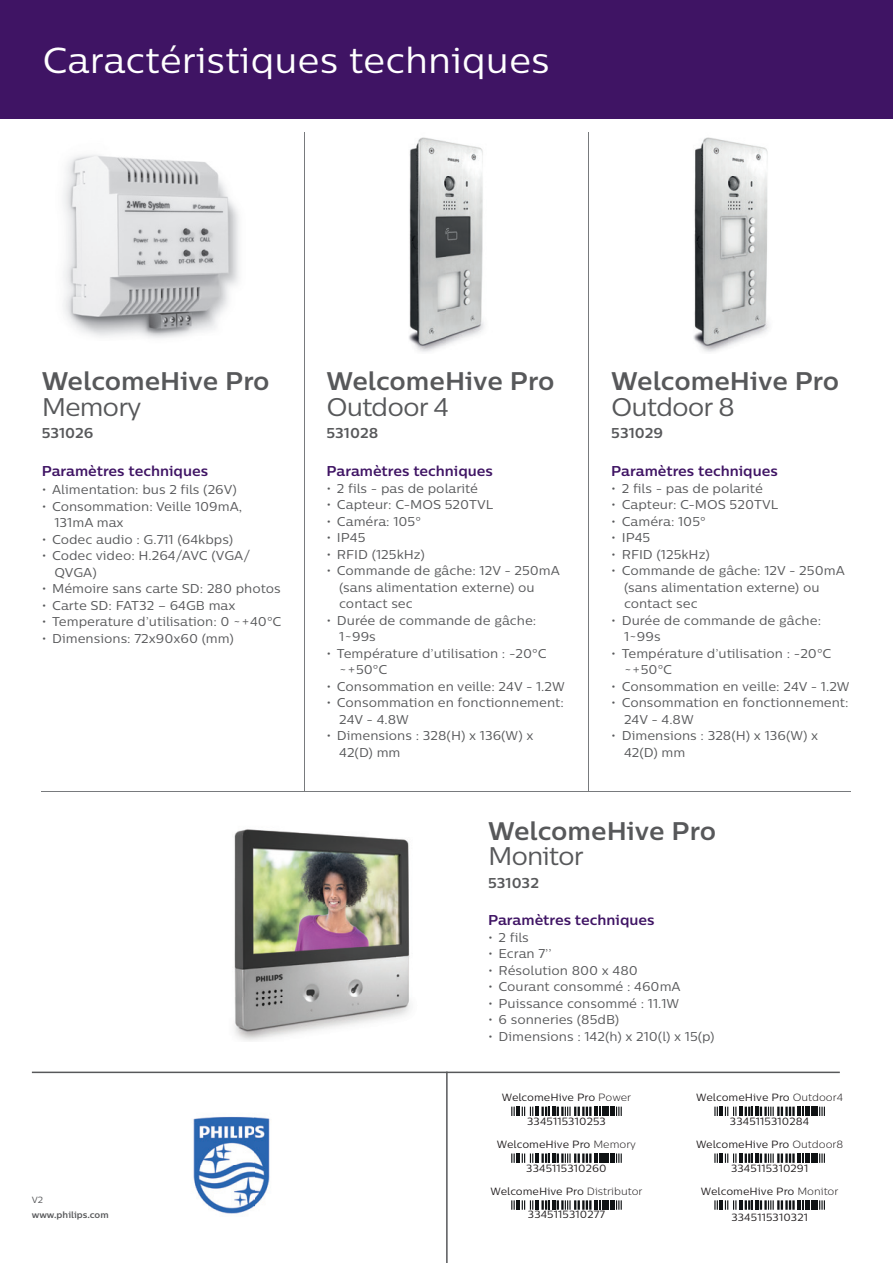
<style>
.page{position:relative;width:893px;height:1263px;background:#fff}
.page>*{position:absolute;margin:0;border:0;box-sizing:border-box;transform-origin:0 0}
.t1{font:36px "Centrale Sans";color:#fff}
.t2{font:700 25.5px "Centrale Sans";color:#57585a}
.t3{font:25.5px "Centrale Sans";letter-spacing:-.04em;color:#57585a}
.t4{font:700 14.25px "Centrale Sans";color:#3f1464}
.t5{font:700 14.25px "Centrale Sans";color:#57585a}
.t6{font:12.75px/16.5px "Centrale Sans";color:#57585a}
.t7{font:10.5px "Centrale Sans";letter-spacing:.005em;color:#231f20}
.t8{font:700 9px "Centrale Sans";color:#57585a}
.t9{font:9px "Centrale Sans";color:#57585a}
.s1{font-weight:300}
</style>
<div class="page">
<div style="left:0;top:0;width:893px;height:118px;background:#3f1464"></div>
<hr style="left:32px;top:1071px;width:808px;height:2px;background:#57585a">
<img style="left:193px;top:1116px;width:77px;height:98px">
<img style="left:63px;top:155px;width:176px;height:183px">
<img style="left:409px;top:137px;width:75px;height:215px">
<img style="left:693px;top:137px;width:76px;height:215px">
<img style="left:234px;top:829px;width:176px;height:212px">
<hr style="left:42px;top:791px;width:809px;height:1px;background:#787a7d">
<hr style="left:304px;top:132px;width:1px;height:659px;background:#787a7d">
<hr style="left:446px;top:1071px;width:2px;height:192px;background:#57585a">
<hr style="left:588px;top:132px;width:1px;height:659px;background:#787a7d">
<svg style="left:616px;top:1106px;width:6px;height:10px"></svg>
<div style="left:610px;top:1106px;width:5px;height:10px;background:#101315"></div>
<div style="left:602px;top:1106px;width:5px;height:10px;background:#101315"></div>
<svg style="left:511px;top:1106px;width:90px;height:10px"></svg>
<svg style="left:819px;top:1106px;width:6px;height:10px"></svg>
<div style="left:813px;top:1106px;width:5px;height:10px;background:#101315"></div>
<div style="left:805px;top:1106px;width:5px;height:10px;background:#101315"></div>
<svg style="left:760px;top:1106px;width:44px;height:10px"></svg>
<hr style="left:755px;top:1106px;width:4px;height:10px;background:#101315">
<svg style="left:714px;top:1106px;width:39px;height:10px"></svg>
<svg style="left:616px;top:1153px;width:6px;height:10px"></svg>
<div style="left:610px;top:1153px;width:5px;height:10px;background:#101315"></div>
<div style="left:602px;top:1153px;width:5px;height:10px;background:#101315"></div>
<hr style="left:600px;top:1153px;width:4px;height:10px;background:#101315">
<svg style="left:511px;top:1153px;width:86px;height:10px"></svg>
<svg style="left:819px;top:1153px;width:6px;height:10px"></svg>
<div style="left:813px;top:1153px;width:5px;height:10px;background:#101315"></div>
<div style="left:805px;top:1153px;width:5px;height:10px;background:#101315"></div>
<svg style="left:760px;top:1153px;width:44px;height:10px"></svg>
<hr style="left:755px;top:1153px;width:4px;height:10px;background:#101315">
<svg style="left:714px;top:1153px;width:39px;height:10px"></svg>
<svg style="left:616px;top:1200px;width:6px;height:10px"></svg>
<div style="left:610px;top:1200px;width:5px;height:10px;background:#101315"></div>
<div style="left:602px;top:1200px;width:5px;height:10px;background:#101315"></div>
<svg style="left:511px;top:1200px;width:90px;height:10px"></svg>
<svg style="left:819px;top:1200px;width:6px;height:10px"></svg>
<div style="left:813px;top:1200px;width:5px;height:10px;background:#101315"></div>
<div style="left:805px;top:1200px;width:5px;height:10px;background:#101315"></div>
<svg style="left:760px;top:1200px;width:44px;height:10px"></svg>
<hr style="left:755px;top:1200px;width:4px;height:10px;background:#101315">
<svg style="left:714px;top:1200px;width:39px;height:10px"></svg>
<h1 class="t1" style="left:43px;top:38px;width:509px">Caractéristiques techniques</h1>
<h2 class="t2" style="left:42px;top:365px;width:229px">WelcomeHive Pro</h2>
<h2 class="t3" style="left:42px;top:391px;width:102px">Memory</h2>
<p class="t5" style="left:42px;top:424px;width:53px">531026</p>
<p class="t4" style="left:42px;top:462px;width:168px">Paramètres techniques</p>
<p class="t6" style="left:42px;top:481px;width:197px">• Alimentation: bus 2 fils (26V)</p>
<p class="t6" style="left:54px;top:498px;width:189px;text-indent:-13px">• Consommation: Veille 109mA,<br>131mA max</p>
<p class="t6" style="left:42px;top:531px;width:193px">• Codec audio : G.711 (64kbps)</p>
<p class="t6" style="left:54px;top:547px;width:197px;text-indent:-13px">• Codec video: H.264/AVC (VGA/<br>QVGA)</p>
<p class="t6" style="left:42px;top:580px;width:241px">• Mémoire sans carte SD: 280 photos</p>
<p class="t6" style="left:42px;top:597px;width:195px">• Carte SD: FAT32 – 64GB max</p>
<p class="t6" style="left:42px;top:613px;width:241px">• Temperature d’utilisation: 0 ~+40°C</p>
<p class="t6" style="left:42px;top:630px;width:194px">• Dimensions: 72x90x60 (mm)</p>
<h2 class="t2" style="left:326px;top:365px;width:229px">WelcomeHive Pro</h2>
<h2 class="t3" style="left:326px;top:391px;width:124px">Outdoor 4</h2>
<p class="t5" style="left:326px;top:424px;width:53px">531028</p>
<p class="t4" style="left:326px;top:462px;width:168px">Paramètres techniques</p>
<p class="t6" style="left:326px;top:480px;width:153px">• 2 fils - pas de polarité</p>
<p class="t6" style="left:326px;top:496px;width:168px">• Capteur: C-MOS 520TVL</p>
<p class="t6" style="left:326px;top:513px;width:96px">• Caméra: 105°</p>
<p class="t6" style="left:326px;top:529px;width:41px">• IP45</p>
<p class="t6" style="left:326px;top:546px;width:100px">• RFID (125kHz)</p>
<p class="t6" style="left:339px;top:562px;width:222px;text-indent:-13px">• Commande de gâche: 12V - 250mA (sans alimentation externe) ou contact sec</p>
<p class="t6" style="left:339px;top:612px;width:199px;text-indent:-13px">• Durée de commande de gâche:<br>1~99s</p>
<p class="t6" style="left:339px;top:645px;width:209px;text-indent:-13px">• Température d’utilisation : -20°C ~+50°C</p>
<p class="t6" style="left:326px;top:678px;width:240px">• Consommation en veille: 24V - 1.2W</p>
<p class="t6" style="left:339px;top:694px;width:226px;text-indent:-13px">• Consommation en fonctionnement:<br>24V - 4.8W</p>
<p class="t6" style="left:339px;top:727px;width:196px;text-indent:-13px">• Dimensions : 328(H) x 136(W) x<br>42(D) mm</p>
<h2 class="t2" style="left:611px;top:365px;width:229px">WelcomeHive Pro</h2>
<h2 class="t3" style="left:611px;top:391px;width:125px">Outdoor 8</h2>
<p class="t5" style="left:611px;top:424px;width:53px">531029</p>
<p class="t4" style="left:611px;top:462px;width:168px">Paramètres techniques</p>
<p class="t6" style="left:611px;top:480px;width:153px">• 2 fils - pas de polarité</p>
<p class="t6" style="left:611px;top:496px;width:168px">• Capteur: C-MOS 520TVL</p>
<p class="t6" style="left:611px;top:513px;width:96px">• Caméra: 105°</p>
<p class="t6" style="left:611px;top:529px;width:41px">• IP45</p>
<p class="t6" style="left:611px;top:546px;width:100px">• RFID (125kHz)</p>
<p class="t6" style="left:624px;top:562px;width:222px;text-indent:-13px">• Commande de gâche: 12V - 250mA (sans alimentation externe) ou contact sec</p>
<p class="t6" style="left:624px;top:612px;width:199px;text-indent:-13px">• Durée de commande de gâche:<br>1~99s</p>
<p class="t6" style="left:624px;top:645px;width:209px;text-indent:-13px">• Température d’utilisation : -20°C ~+50°C</p>
<p class="t6" style="left:611px;top:678px;width:240px">• Consommation en veille: 24V - 1.2W</p>
<p class="t6" style="left:624px;top:694px;width:226px;text-indent:-13px">• Consommation en fonctionnement:<br>24V - 4.8W</p>
<p class="t6" style="left:624px;top:727px;width:196px;text-indent:-13px">• Dimensions : 328(H) x 136(W) x<br>42(D) mm</p>
<h2 class="t2" style="left:488px;top:814px;width:229px">WelcomeHive Pro</h2>
<h2 class="t3" style="left:488px;top:840px;width:97px">Monitor</h2>
<p class="t5" style="left:488px;top:874px;width:53px">531032</p>
<p class="t4" style="left:488px;top:911px;width:168px">Paramètres techniques</p>
<p class="t6" style="left:488px;top:929px;width:42px">• 2 fils</p>
<p class="t6" style="left:488px;top:945px;width:65px">• Ecran 7’’</p>
<p class="t6" style="left:488px;top:962px;width:151px">• Résolution 800 x 480</p>
<p class="t6" style="left:488px;top:978px;width:194px">• Courant consommé : 460mA</p>
<p class="t6" style="left:488px;top:995px;width:193px">• Puissance consommé : 11.1W</p>
<p class="t6" style="left:488px;top:1011px;width:133px">• 6 sonneries (85dB)</p>
<p class="t6" style="left:488px;top:1028px;width:228px">• Dimensions : 142(h) x 210(l) x 15(p)</p>
<p class="t9" style="left:32px;top:1194px;width:13px">V2</p>
<p class="t8" style="left:32px;top:1209px;width:78px">www.philips.com</p>
<p class="t7" style="left:502px;top:1091px;width:131px">WelcomeHive Pro <span class="s1">Power</span></p>
<p class="t7" style="left:527px;top:1114px;width:80px">3345115310253</p>
<p class="t7" style="left:696px;top:1091px;width:148px">WelcomeHive Pro <span class="s1">Outdoor4</span></p>
<p class="t7" style="left:730px;top:1114px;width:81px">3345115310284</p>
<p class="t7" style="left:497px;top:1138px;width:141px">WelcomeHive Pro <span class="s1">Memory</span></p>
<p class="t7" style="left:526px;top:1161px;width:82px">3345115310260</p>
<p class="t7" style="left:696px;top:1138px;width:149px">WelcomeHive Pro <span class="s1">Outdoor8</span></p>
<p class="t7" style="left:731px;top:1161px;width:79px">3345115310291</p>
<p class="t7" style="left:490px;top:1184px;width:154px">WelcomeHive Pro <span class="s1">Distributor</span></p>
<p class="t7" style="left:528px;top:1208px;width:79px">3345115310277</p>
<p class="t7" style="left:701px;top:1184px;width:139px">WelcomeHive Pro <span class="s1">Monitor</span></p>
<p class="t7" style="left:731px;top:1210px;width:78px">3345115310321</p>
</div>
